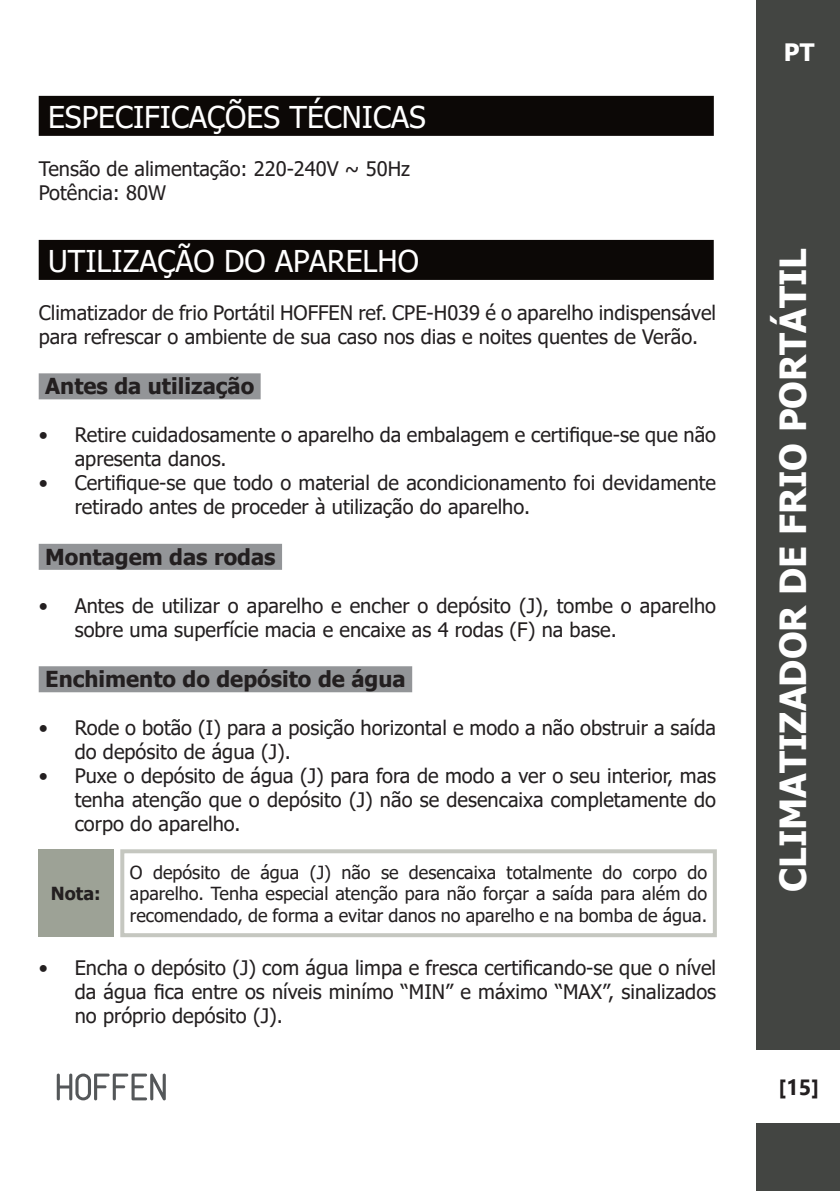
<style>
.page{position:relative;width:840px;height:1191px;background:#fff}
.page>*{position:absolute;margin:0;border:0;box-sizing:border-box;transform-origin:0 0}
.t1{font:700 36px "Tahoma";color:#fff}
.Títulos_das_secções{font:30px "Tahoma";color:#fff}
.t2{font:700 24px "Tahoma";color:#fff}
.Subtítulos_2{font:700 22px "Tahoma";color:#231f20}
.t3{font:700 22px "Ebrima";color:#231f20}
.paragrafos{font:20px/24px "Tahoma";color:#231f20}
.Subtítulos_2-2{font:18px/21.6px "Tahoma";color:#231f20;text-align:justify}
.t4{font:700 18px "Tahoma";color:#231f20}
</style>
<div class="page">
<div style="left:755px;top:0;width:84px;height:1191px;background:#434542"></div>
<div style="left:754px;top:1050px;width:85px;height:73px;background:#fff"></div>
<svg style="left:57px;top:1073px;width:109px;height:27px"></svg>
<div style="left:39px;top:96px;width:674px;height:40px;background:#0c0806"></div>
<div style="left:39px;top:240px;width:674px;height:40px;background:#0c0806"></div>
<div style="left:39px;top:373px;width:221px;height:26px;background:#939598"></div>
<div style="left:39px;top:544px;width:243px;height:26px;background:#939598"></div>
<div style="left:39px;top:666px;width:373px;height:26px;background:#939598"></div>
<div style="left:38px;top:849px;width:75px;height:88px;background:#9da296"></div>
<div style="left:120px;top:849px;width:596px;height:88px;border:4px solid #c5c7c0"></div>
<p class="Títulos_das_secções" style="left:48px;top:97px;width:379px">ESPECIFICAÇÕES TÉCNICAS</p>
<p class="paragrafos" style="left:39px;top:158px;width:372px">Tensão de alimentação: 220-240V ~ 50Hz</p>
<p class="paragrafos" style="left:39px;top:182px;width:129px">Potência: 80W</p>
<p class="Títulos_das_secções" style="left:48px;top:241px;width:372px">UTILIZAÇÃO DO APARELHO</p>
<p class="paragrafos" style="left:39px;top:302px;width:678px">Climatizador de frio Portátil HOFFEN ref. CPE-H039 é o aparelho indispensável para refrescar o ambiente de sua caso nos dias e noites quentes de Verão.</p>
<p class="Subtítulos_2" style="left:45px;top:371px;width:210px">Antes da utilização</p>
<p class="paragrafos" style="left:75px;top:424px;width:642px;text-indent:-36px">• Retire cuidadosamente o aparelho da embalagem e certifique-se que não apresenta danos.</p>
<p class="paragrafos" style="left:75px;top:472px;width:642px;text-indent:-36px">• Certifique-se que todo o material de acondicionamento foi devidamente retirado antes de proceder à utilização do aparelho.</p>
<p class="Subtítulos_2" style="left:45px;top:541px;width:232px">Montagem das rodas</p>
<p class="paragrafos" style="left:75px;top:594px;width:642px;text-indent:-36px">• Antes de utilizar o aparelho e encher o depósito (J), tombe o aparelho sobre uma superfície macia e encaixe as 4 rodas (F) na base.</p>
<p class="Subtítulos_2" style="left:45px;top:664px;width:362px">Enchimento do depósito de água</p>
<p class="paragrafos" style="left:75px;top:717px;width:642px;text-indent:-36px">• Rode o botão (I) para a posição horizontal e modo a não obstruir a saída do depósito de água (J).</p>
<p class="paragrafos" style="left:75px;top:765px;width:642px;text-align:justify;text-indent:-36px">• Puxe o depósito de água (J) para fora de modo a ver o seu interior, mas tenha atenção que o depósito (J) não se desencaixa completamente do corpo do aparelho.</p>
<p class="t4" style="left:51px;top:881px;width:51px">Nota:</p>
<p class="Subtítulos_2-2" style="left:130px;top:862px;width:578px">O depósito de água (J) não se desencaixa totalmente do corpo do aparelho. Tenha especial atenção para não forçar a saída para além do recomendado, de forma a evitar danos no aparelho e na bomba de água.</p>
<p class="paragrafos" style="left:75px;top:957px;width:642px;text-align:justify;text-indent:-36px">• Encha o depósito (J) com água limpa e fresca certificando-se que o nível da água fica entre os níveis minímo “MIN” e máximo “MAX”, sinalizados no próprio depósito (J).</p>
<p class="t2" style="left:783px;top:35px;width:32px">PT</p>
<h1 class="t1" style="left:767px;top:892px;width:645px;rotate:-90deg">CLIMATIZADOR DE FRIO PORTÁTIL</h1>
<p class="t3" style="left:777px;top:1070px;width:43px">[15]</p>
</div>
